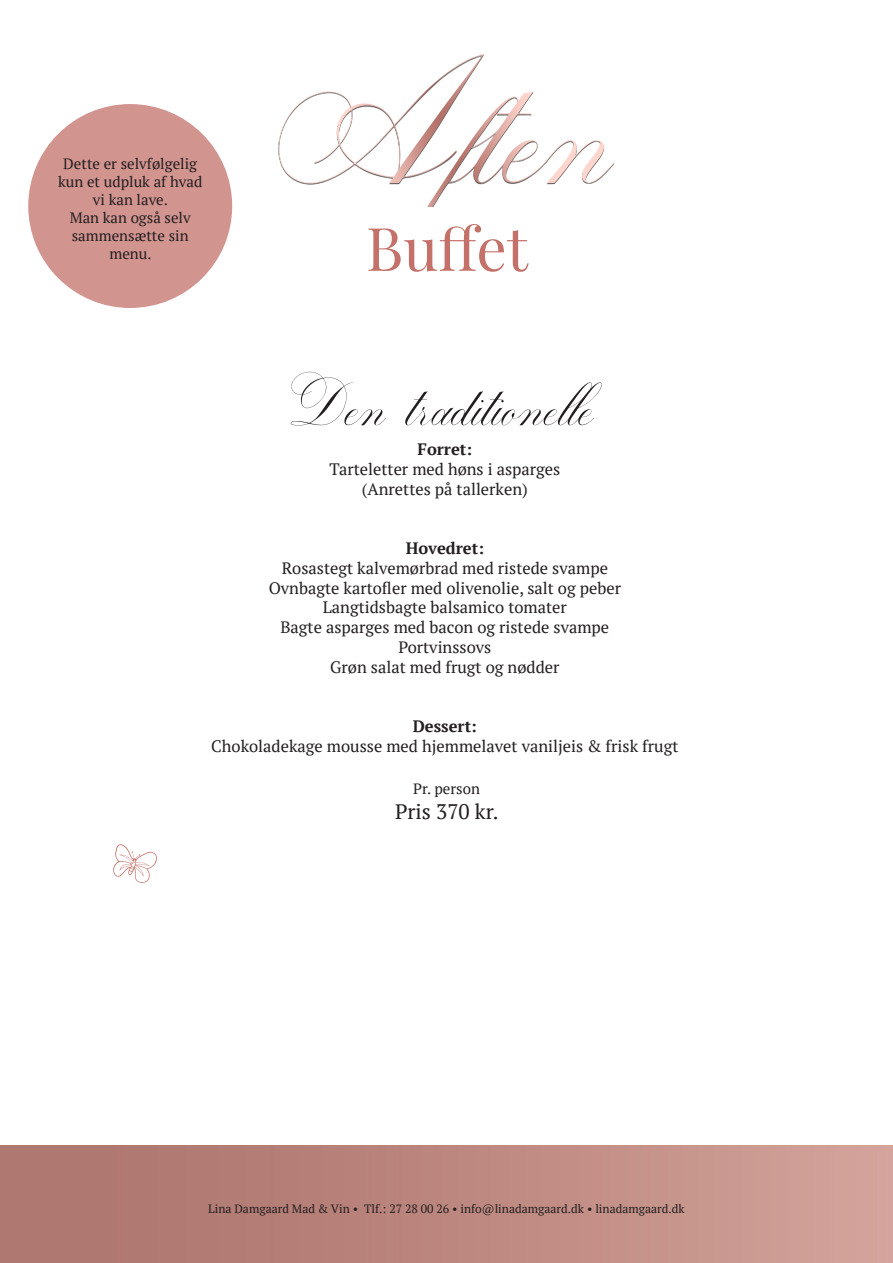
<style>
.page{position:relative;width:893px;height:1263px;background:#fff}
.page>*{position:absolute;margin:0;border:0;box-sizing:border-box;transform-origin:0 0}
.t1{font:60px "Playfair Display";color:#c37169}
.t2{font:52.5px "Batta Quath";color:#231f20}
.t3{font:21px "PT Serif";color:#231f20}
.t4{font:16.5px "PT Serif";color:#231f20}
.t5{font:700 16.5px "PT Serif";color:#231f20}
.t6{font:15px/18px "PT Serif";color:#231f20;text-align:center}
.t7{font:12px "PT Serif";color:#231f20}
</style>
<div class="page">
<div style="left:28px;top:104px;width:204px;height:204px;background:#d2948f;border-radius:50%"></div>
<img style="left:278px;top:54px;width:336px;height:152px">
<p class="t6" style="left:58px;top:154px;width:146px">Dette er selvfølgelig kun et udpluk af hvad vi kan lave.</p>
<p class="t6" style="left:70px;top:208px;width:123px">Man kan også selv sammensætte sin menu.</p>
<p class="t1" style="left:366px;top:201px;width:163px">Buffet</p>
<p class="t2" style="left:299px;top:376px;width:296px">Den traditionelle</p>
<p class="t5" style="left:418px;top:438px;width:56px">Forret:</p>
<p class="t4" style="left:329px;top:458px;width:233px">Tarteletter med høns i asparges</p>
<p class="t4" style="left:362px;top:478px;width:168px">(Anrettes på tallerken)</p>
<p class="t5" style="left:406px;top:537px;width:80px">Hovedret:</p>
<p class="t4" style="left:282px;top:557px;width:328px">Rosastegt kalvemørbrad med ristede svampe</p>
<p class="t4" style="left:269px;top:577px;width:354px">Ovnbagte kartofler med olivenolie, salt og peber</p>
<p class="t4" style="left:323px;top:597px;width:246px">Langtidsbagte balsamico tomater</p>
<p class="t4" style="left:280px;top:617px;width:330px">Bagte asparges med bacon og ristede svampe</p>
<p class="t4" style="left:398px;top:636px;width:94px">Portvinssovs</p>
<p class="t4" style="left:330px;top:656px;width:231px">Grøn salat med frugt og nødder</p>
<p class="t5" style="left:413px;top:715px;width:66px">Dessert:</p>
<p class="t4" style="left:211px;top:735px;width:469px">Chokoladekage mousse med hjemmelavet vaniljeis &amp; frisk frugt</p>
<p class="t6" style="left:413px;top:780px;width:68px">Pr. person</p>
<p class="t3" style="left:395px;top:798px;width:105px">Pris 370 kr.</p>
<p class="t7" style="left:208px;top:1201px;width:478px">Lina Damgaard Mad &amp; Vin • Tlf.: 27 28 00 26 • info@linadamgaard.dk • linadamgaard.dk</p>
</div>
